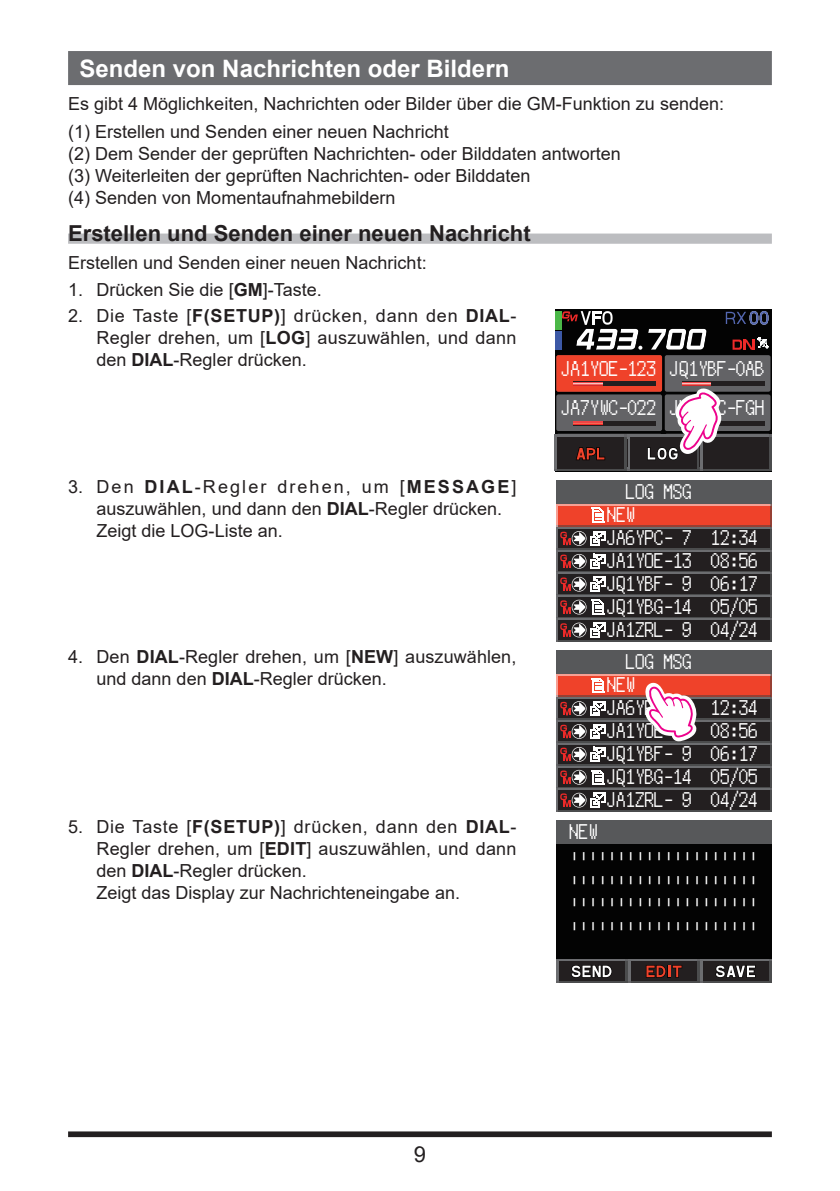
<style>
.page{position:relative;width:840px;height:1191px;background:#fff}
.page>*{position:absolute;margin:0;border:0;box-sizing:border-box;transform-origin:0 0}
.t1{font:700 24px "Arial";color:#fff}
.t2{font:700 22px "Arial";color:#231f20}
.t3{font:22px "Arial";color:#231f20}
.t4{font:20.8px/22.8px "JF Dot K14 2004 Regular";color:#fff;scale:.91 1}
.t5{font:18px/22px "Arial";color:#231f20}
.t6{font:8.8px "JF Dot K14 2004 Regular";color:#fff;scale:2.16 1}
.s1{font-weight:700}
</style>
<div class="page">
<div style="left:68px;top:1131px;width:703px;height:6px;background:#231f20"></div>
<div style="left:68px;top:51px;width:703px;height:34px;background:#6c6d70"></div>
<div style="left:68px;top:233px;width:703px;height:11px;background:#bcbdc0"></div>
<svg style="left:554px;top:311px;width:217px;height:160px;background:#5f4849"></svg>
<div style="left:556px;top:480px;width:215px;height:23px;background:#57585a"></div>
<div style="left:556px;top:527px;width:215px;height:23px;background:#231f20"></div>
<hr style="left:556px;top:527px;width:215px;height:1px;background:#6c6d70">
<hr style="left:556px;top:548px;width:214px;height:2px;background:#4b4c4d">
<div style="left:556px;top:550px;width:215px;height:23px;background:#231f20"></div>
<hr style="left:556px;top:550px;width:215px;height:1px;background:#6c6d70">
<hr style="left:556px;top:571px;width:214px;height:2px;background:#4b4c4d">
<div style="left:556px;top:573px;width:215px;height:22px;background:#231f20"></div>
<hr style="left:556px;top:573px;width:215px;height:1px;background:#6c6d70">
<hr style="left:556px;top:594px;width:214px;height:1px;background:#4b4c4d">
<div style="left:556px;top:595px;width:215px;height:23px;background:#231f20"></div>
<hr style="left:556px;top:595px;width:215px;height:2px;background:#6c6d70">
<hr style="left:556px;top:617px;width:214px;height:1px;background:#4b4c4d">
<div style="left:556px;top:618px;width:215px;height:23px;background:#231f20"></div>
<hr style="left:556px;top:618px;width:215px;height:2px;background:#6c6d70">
<hr style="left:556px;top:640px;width:214px;height:1px;background:#4b4c4d">
<div style="left:556px;top:504px;width:215px;height:23px;background:#ef422a"></div>
<hr style="left:556px;top:525px;width:214px;height:2px;background:#3e3e3f">
<hr style="left:557px;top:504px;width:213px;height:1px;background:#fff">
<svg style="left:770px;top:504px;width:1px;height:137px"></svg>
<svg style="left:556px;top:504px;width:49px;height:137px"></svg>
<div style="left:556px;top:650px;width:215px;height:23px;background:#57585a"></div>
<div style="left:556px;top:697px;width:215px;height:23px;background:#231f20"></div>
<hr style="left:556px;top:697px;width:215px;height:1px;background:#6c6d70">
<hr style="left:556px;top:718px;width:214px;height:2px;background:#4b4c4d">
<div style="left:556px;top:720px;width:215px;height:23px;background:#231f20"></div>
<hr style="left:556px;top:720px;width:215px;height:1px;background:#6c6d70">
<hr style="left:556px;top:741px;width:214px;height:2px;background:#4b4c4d">
<div style="left:556px;top:743px;width:215px;height:23px;background:#231f20"></div>
<hr style="left:556px;top:743px;width:215px;height:1px;background:#6c6d70">
<hr style="left:556px;top:764px;width:214px;height:2px;background:#4b4c4d">
<div style="left:556px;top:766px;width:215px;height:22px;background:#231f20"></div>
<hr style="left:556px;top:766px;width:215px;height:1px;background:#6c6d70">
<hr style="left:556px;top:787px;width:214px;height:1px;background:#4b4c4d">
<div style="left:556px;top:788px;width:215px;height:23px;background:#231f20"></div>
<hr style="left:556px;top:788px;width:215px;height:2px;background:#6c6d70">
<hr style="left:556px;top:810px;width:214px;height:1px;background:#4b4c4d">
<div style="left:556px;top:674px;width:215px;height:23px;background:#ef422a"></div>
<hr style="left:556px;top:696px;width:214px;height:1px;background:#3e3e3f">
<hr style="left:557px;top:674px;width:213px;height:1px;background:#fff">
<svg style="left:770px;top:674px;width:1px;height:137px"></svg>
<svg style="left:556px;top:674px;width:49px;height:137px"></svg>
<svg style="left:644px;top:683px;width:52px;height:58px"></svg>
<div style="left:556px;top:820px;width:215px;height:161px;background:#030303"></div>
<div style="left:556px;top:820px;width:215px;height:23px;background:#57585a"></div>
<svg style="left:627px;top:959px;width:73px;height:23px"></svg>
<div style="left:556px;top:959px;width:71px;height:23px;background:#231f20"></div>
<hr style="left:556px;top:959px;width:71px;height:1px;background:#6c6d70">
<hr style="left:556px;top:981px;width:71px;height:1px;background:#4b4c4d">
<hr style="left:556px;top:959px;width:2px;height:23px;background:#6c6d70">
<hr style="left:625px;top:959px;width:2px;height:23px;background:#4b4c4d">
<div style="left:628px;top:959px;width:71px;height:23px;background:#231f20"></div>
<hr style="left:628px;top:959px;width:71px;height:1px;background:#6c6d70">
<hr style="left:628px;top:981px;width:71px;height:1px;background:#4b4c4d">
<hr style="left:628px;top:959px;width:2px;height:23px;background:#6c6d70">
<hr style="left:697px;top:959px;width:2px;height:23px;background:#4b4c4d">
<div style="left:700px;top:959px;width:71px;height:23px;background:#231f20"></div>
<hr style="left:700px;top:959px;width:71px;height:1px;background:#6c6d70">
<hr style="left:700px;top:981px;width:71px;height:1px;background:#4b4c4d">
<hr style="left:700px;top:959px;width:2px;height:23px;background:#6c6d70">
<hr style="left:769px;top:959px;width:2px;height:23px;background:#4b4c4d">
<svg style="left:715px;top:965px;width:40px;height:12px"></svg>
<svg style="left:571px;top:965px;width:40px;height:12px"></svg>
<svg style="left:646px;top:965px;width:35px;height:12px"></svg>
<h1 class="t1" style="left:79px;top:52px;width:431px">Senden von Nachrichten oder Bildern</h1>
<p class="t5" style="left:68px;top:90px;width:657px;line-height:27.6px">Es gibt 4 Möglichkeiten, Nachrichten oder Bilder über die GM-Funktion zu senden: (1) Erstellen und Senden einer neuen Nachricht</p>
<p class="t5" style="left:68px;top:143px;width:554px">(2) Dem Sender der geprüften Nachrichten- oder Bilddaten antworten (3) Weiterleiten der geprüften Nachrichten- oder Bilddaten<br>(4) Senden von Momentaufnahmebildern</p>
<p class="t2" style="left:68px;top:218px;width:464px">Erstellen und Senden einer neuen Nachricht</p>
<p class="t5" style="left:68px;top:251px;width:360px">Erstellen und Senden einer neuen Nachricht:</p>
<p class="t5" style="left:68px;top:278px;width:255px">1. Drücken Sie die [<span class="s1">GM</span>]-Taste.</p>
<p class="t5" style="left:96px;top:305px;width:421px;text-align:justify;text-indent:-28px">2. Die Taste [<span class="s1">F(SETUP)</span>] drücken, dann den <span class="s1">DIAL</span>-Regler drehen, um [<span class="s1">LOG</span>] auszuwählen, und dann den <span class="s1">DIAL</span>-Regler drücken.</p>
<p class="t4" style="left:561px;top:349px;width:106px;line-height:39.2px">JA1YOE-123<br>JA7YWC-022</p>
<p class="t4" style="left:669px;top:349px;width:106px;line-height:39.2px">JQ1YBF-0AB<br>JH1YPC-FGH</p>
<p class="t5" style="left:96px;top:475px;width:421px;text-indent:-28px">3. Den <span class="s1">DIAL</span>-Regler drehen, um [<span class="s1">MESSAGE</span>] auszuwählen, und dann den <span class="s1">DIAL</span>-Regler drücken.<br>Zeigt die LOG-Liste an.</p>
<p class="t5" style="left:96px;top:645px;width:421px;text-indent:-28px">4. Den <span class="s1">DIAL</span>-Regler drehen, um [<span class="s1">NEW</span>] auszuwählen, und dann den <span class="s1">DIAL</span>-Regler drücken.</p>
<p class="t5" style="left:96px;top:815px;width:421px;text-indent:-28px">5. Die Taste [<span class="s1">F(SETUP)</span>] drücken, dann den <span class="s1">DIAL</span>-Regler drehen, um [<span class="s1">EDIT</span>] auszuwählen, und dann den <span class="s1">DIAL</span>-Regler drücken.<br>Zeigt das Display zur Nachrichteneingabe an.</p>
<p class="t4" style="left:626px;top:480px;width:74px">LOG MSG</p>
<p class="t4" style="left:607px;top:503px;width:167px">NEW<br>JA6YPC- 7 12:34<br>JA1YOE-13 08:56<br>JQ1YBF- 9 06:17<br>JQ1YBG-14 05/05<br>JA1ZRL- 9 04/24</p>
<p class="t4" style="left:626px;top:650px;width:74px">LOG MSG</p>
<p class="t4" style="left:569px;top:820px;width:33px">NEW</p>
<p class="t4" style="left:607px;top:673px;width:167px">NEW<br>JA6YPC- 7 12:34<br>JA1YOE-13 08:56<br>JQ1YBF- 9 06:17<br>JQ1YBG-14 05/05<br>JA1ZRL- 9 04/24</p>
<p class="t6" style="left:569px;top:851px;width:89px">||||||||||||||||||||</p>
<p class="t6" style="left:569px;top:875px;width:89px">||||||||||||||||||||</p>
<p class="t6" style="left:569px;top:897px;width:89px">||||||||||||||||||||</p>
<p class="t6" style="left:569px;top:921px;width:89px">||||||||||||||||||||</p>
<p class="t3" style="left:413px;top:1139px;width:14px">9</p>
</div>
